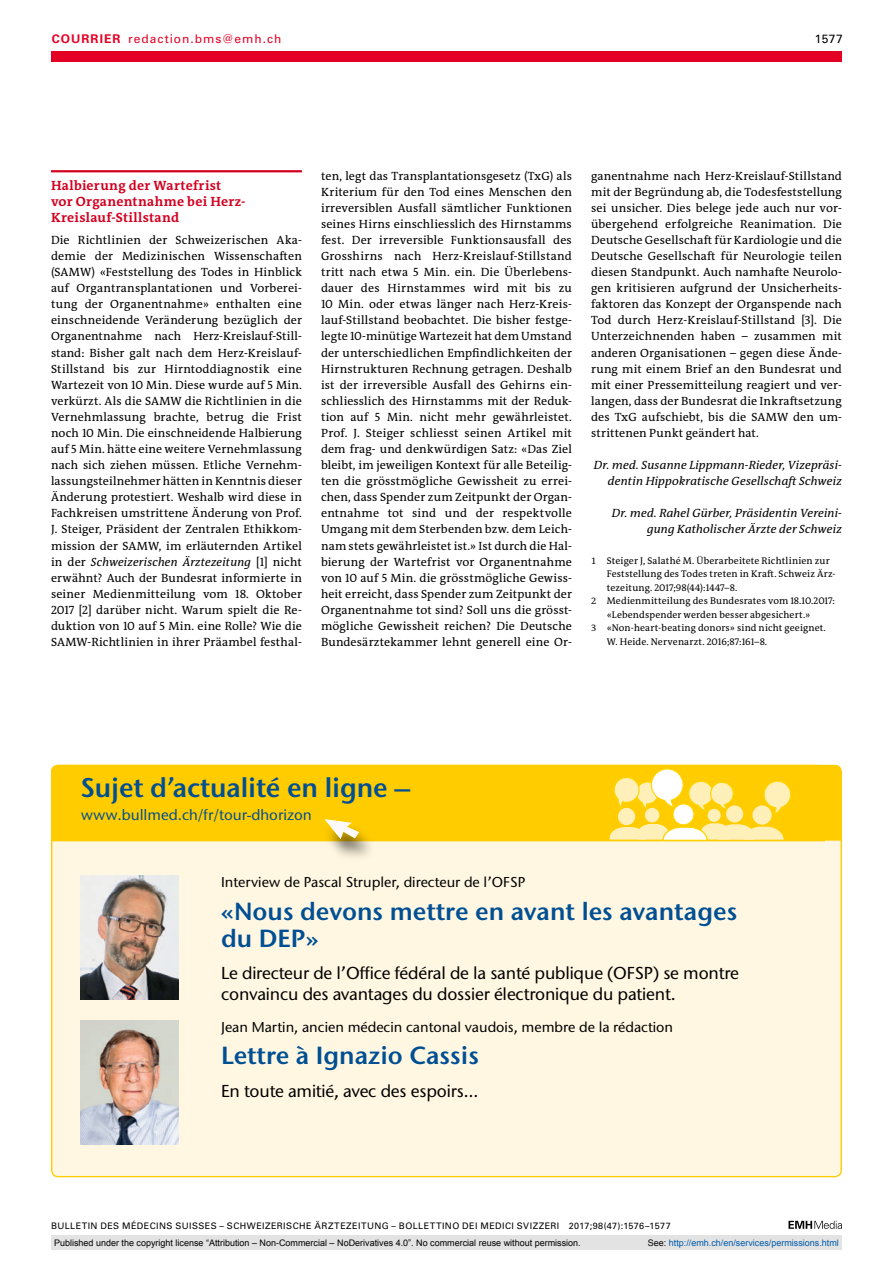
<style>
.page{position:relative;width:893px;height:1263px;background:#fff}
.page>*{position:absolute;margin:0;border:0;box-sizing:border-box;transform-origin:0 0}
.t1{font:600 27px "Stone Sans ITC Std";letter-spacing:-.005em;color:#004f93}
.t2{font:600 24.75px/27px "Stone Sans ITC Std";color:#004f93}
.t3{font:500 17.25px/21px "Stone Sans ITC Std";letter-spacing:-.01em;color:#000}
.t4{font:500 15px "Stone Sans ITC Std";color:#004f93}
.t5{font:500 14.25px "Stone Sans ITC Std";color:#000}
.t6{font:700 13.5px/16px "The Antiqua B W7";letter-spacing:.02em;color:#d20020}
.t7{font:12px/16px "The Antiqua B W5 Plain";letter-spacing:.01em;color:#000;text-align:justify}
.t8{font:italic 12px/16px "The Antiqua B W5 Plain";letter-spacing:.01em;color:#000;text-align:right}
.t9{font:12px "Univers LT Std";letter-spacing:.085em;color:#e40024}
.t10{font:12px "Univers LT Std";color:#000}
.t11{font:9.75px "The Antiqua B W5 Plain";letter-spacing:.015em;color:#000}
.t12{font:9px "Arial";color:#000}
.t13{font:9px "Univers LT Std";letter-spacing:.05em;color:#000}
.t14{font:9px "Arial";color:#005ba9}
.s1{font-weight:700}
.s2{font-style:italic}
.s3{font-size:9.3px}
.s4{color:#000}
</style>
<div class="page">
<svg style="left:788px;top:1221px;width:54px;height:8px"></svg>
<hr style="left:51px;top:170px;width:251px;height:2px;background:#d20020">
<div style="left:51px;top:51px;width:791px;height:11px;background:#e40024"></div>
<div style="left:52px;top:765px;width:789px;height:411px;background:#fff7e2;border-radius:6px"></div>
<div style="left:52px;top:765px;width:789px;height:76px;background:#fc0"></div>
<svg style="left:761px;top:778px;width:33px;height:38px"></svg>
<svg style="left:612px;top:766px;width:124px;height:46px;background:#ffdd57"></svg>
<div style="left:708px;top:809px;width:13px;height:13px;background:#fff0b9;border-radius:50%"></div>
<div style="left:726px;top:805px;width:17px;height:17px;background:#fff0b9;border-radius:50%"></div>
<div style="left:645px;top:808px;width:14px;height:14px;background:#fff0b9;border-radius:50%"></div>
<div style="left:618px;top:808px;width:17px;height:17px;background:#fff0b9;border-radius:50%"></div>
<div style="left:673px;top:804px;width:21px;height:21px;background:#fff;border-radius:50%"></div>
<div style="left:672px;top:803px;width:23px;height:22px;border:1px solid #ffd400;border-radius:50%"></div>
<svg style="left:609px;top:823px;width:175px;height:18px;background:#ffe78b"></svg>
<div style="left:752px;top:805px;width:20px;height:20px;background:#fff0b9;border-radius:50%"></div>
<div style="left:321px;top:821px;width:55px;height:41px;background:#000;opacity:.6"></div>
<svg style="left:324px;top:818px;width:36px;height:22px"></svg>
<img style="left:81px;top:1021px;width:98px;height:123px">
<img style="left:81px;top:876px;width:98px;height:123px">
<div style="left:51px;top:1235px;width:791px;height:15px;background:#e3e3e3"></div>
<p class="t9" style="left:52px;top:31px;width:231px"><span class="s1">COURRIER</span> redaction.bms@emh.ch</p>
<p class="t10" style="left:815px;top:31px;width:29px">1577</p>
<p class="t6" style="left:51px;top:177px;width:196px">Halbierung der Wartefrist vor Organentnahme bei Herz-<br>Kreislauf-Stillstand</p>
<p class="t7" style="left:51px;top:232px;width:252px">Die Richtlinien der Schweizerischen Aka&shy;demie der Medizinischen Wissenschaften (SAMW) «Feststellung des Todes in Hinblick auf Organtransplantationen und Vorberei&shy;tung der Organentnahme» enthalten eine einschneidende Veränderung bezüglich der Organentnahme nach Herz-Kreislauf-Still&shy;stand: Bisher galt nach dem Herz-Kreislauf-Stillstand bis zur Hirntoddiagnostik eine Wartezeit von 10 Min. Diese wurde auf 5 Min. verkürzt. Als die SAMW die Richtlinien in die Vernehmlassung brachte, betrug die Frist noch 10 Min. Die einschneidende Halbierung auf 5 Min. hätte eine weitere Vernehmlassung nach sich ziehen müssen. Etliche Vernehm&shy;lassungsteilnehmer hätten in Kenntnis dieser Änderung protestiert. Weshalb wird diese in Fachkreisen umstrittene Änderung von Prof.<br>J. Steiger, Präsident der Zentralen Ethikkom&shy;mission der SAMW, im erläuternden Artikel in der <span class="s2">Schweizerischen Ärztezeitung</span> [1] nicht erwähnt? Auch der Bundesrat informierte in seiner Medienmitteilung vom 18. Oktober 2017 [2] darüber nicht. Warum spielt die Re&shy;duktion von 10 auf 5 Min. eine Rolle? Wie die SAMW-Richtlinien in ihrer Präambel festhal-</p>
<p class="t7" style="left:321px;top:168px;width:252px">ten, legt das Transplantationsgesetz (TxG) als Kriterium für den Tod eines Menschen den irreversiblen Ausfall sämtlicher Funktionen seines Hirns einschliesslich des Hirnstamms fest. Der irreversible Funktionsausfall des Grosshirns nach Herz-Kreislauf-Stillstand tritt nach etwa 5 Min. ein. Die Überlebens&shy;dauer des Hirnstammes wird mit bis zu 10 Min. oder etwas länger nach Herz-Kreis&shy;lauf-Stillstand beobachtet. Die bisher festge&shy;legte 10-minütige Wartezeit hat dem Umstand der unterschiedlichen Empfindlichkeiten der Hirnstrukturen Rechnung getragen. Deshalb ist der irreversible Ausfall des Gehirns ein&shy;schliesslich des Hirnstamms mit der Reduk&shy;tion auf 5 Min. nicht mehr gewährleistet.<br>Prof. J. Steiger schliesst seinen Artikel mit dem frag- und denkwürdigen Satz: «Das Ziel bleibt, im jeweiligen Kontext für alle Beteilig&shy;ten die grösstmögliche Gewissheit zu errei&shy;chen, dass Spender zum Zeitpunkt der Organ&shy;entnahme tot sind und der respektvolle Umgang mit dem Sterbenden bzw. dem Leich&shy;nam stets gewährleistet ist.» Ist durch die Hal&shy;bierung der Wartefrist vor Organentnahme von 10 auf 5 Min. die grösstmögliche Gewiss&shy;heit erreicht, dass Spender zum Zeitpunkt der Organentnahme tot sind? Soll uns die grösst&shy;mögliche Gewissheit reichen? Die Deutsche Bundesärztekammer lehnt generell eine Or-</p>
<p class="t7" style="left:591px;top:168px;width:252px">ganentnahme nach Herz-Kreislauf-Stillstand mit der Begründung ab, die Todesfeststellung sei unsicher. Dies belege jede auch nur vor&shy;übergehend erfolgreiche Reanimation. Die Deutsche Gesellschaft für Kardiologie und die Deutsche Gesellschaft für Neurologie teilen diesen Standpunkt. Auch namhafte Neurolo&shy;gen kritisieren aufgrund der Unsicherheits&shy;faktoren das Konzept der Organspende nach Tod durch Herz-Kreislauf-Stillstand [3]. Die Unterzeichnenden haben – zusammen mit anderen Organisationen – gegen diese Ände&shy;rung mit einem Brief an den Bundesrat und mit einer Pressemitteilung reagiert und ver&shy;langen, dass der Bundesrat die Inkraftsetzung des TxG aufschiebt, bis die SAMW den um&shy;strittenen Punkt geändert hat.</p>
<p class="t8" style="left:594px;top:457px;width:249px">Dr. med. Susanne Lippmann-Rieder, Vizepräsi&shy;dentin Hippokratische Gesellschaft Schweiz</p>
<p class="t8" style="left:612px;top:505px;width:232px">Dr. med. Rahel Gürber, Präsidentin Vereini&shy;gung Katholischer Ärzte der Schweiz</p>
<p class="t11" style="left:591px;top:554px;width:240px"><span class="s3">1</span> Steiger J, Salathé M. Überarbeitete Richtlinien zur</p>
<p class="t11" style="left:607px;top:568px;width:230px">Feststellung des Todes treten in Kraft. Schweiz Ärz-</p>
<p class="t11" style="left:607px;top:581px;width:132px">tezeitung. 2017;98(44):1447–8.</p>
<p class="t11" style="left:591px;top:595px;width:245px"><span class="s3">2</span> Medienmitteilung des Bundesrates vom 18.10.2017:</p>
<p class="t11" style="left:607px;top:608px;width:205px">«Lebendspender werden besser abgesichert.»</p>
<p class="t11" style="left:591px;top:622px;width:236px"><span class="s3">3</span> «Non-heart-beating donors» sind nicht geeignet.</p>
<p class="t11" style="left:607px;top:635px;width:162px">W. Heide. Nervenarzt. 2016;87:161–8.</p>
<h1 class="t1" style="left:81px;top:770px;width:331px">Sujet d’actualité en ligne –</h1>
<p class="t4" style="left:81px;top:806px;width:233px">www.bullmed.ch/fr/tour-dhorizon</p>
<p class="t5" style="left:221px;top:873px;width:306px">Interview de Pascal Strupler, directeur de l’OFSP</p>
<h2 class="t2" style="left:221px;top:897px;width:518px">«Nous devons mettre en avant les avantages du DEP»</h2>
<h3 class="t3" style="left:221px;top:962px;width:519px">Le directeur de l’Office fédéral de la santé publique (OFSP) se montre convaincu des avantages du dossier électronique du patient.</h3>
<p class="t5" style="left:221px;top:1018px;width:454px">Jean Martin, ancien médecin cantonal vaudois, membre de la rédaction</p>
<h2 class="t2" style="left:221px;top:1042px;width:259px">Lettre à Ignazio Cassis</h2>
<h3 class="t3" style="left:221px;top:1080px;width:259px">En toute amitié, avec des espoirs…</h3>
<p class="t13" style="left:51px;top:1220px;width:621px">BULLETIN DES MÉDECINS SUISSES – SCHWEIZERISCHE ÄRZTEZEITUNG – BOLLETTINO DEI MEDICI SVIZZERI 2017;98(47):1576–1577</p>
<p class="t12" style="left:54px;top:1237px;width:528px">Published under the copyright license “Attribution – Non-Commercial – NoDerivatives 4.0”. No commercial reuse without permission.</p>
<p class="t14" style="left:648px;top:1237px;width:193px"><span class="s4">See:</span> http://emh.ch/en/services/permissions.html</p>
</div>
